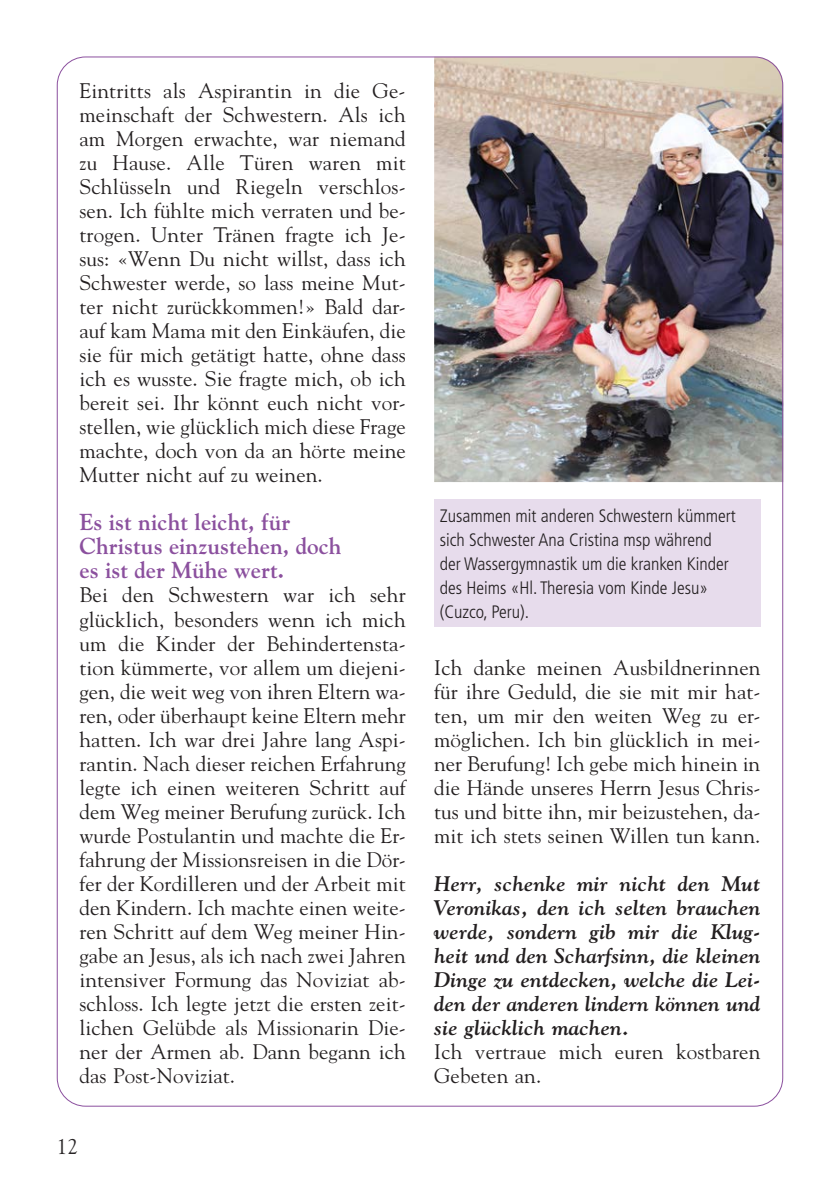
<style>
.page{position:relative;width:840px;height:1191px;background:#fff}
.page>*{position:absolute;margin:0;border:0;box-sizing:border-box;transform-origin:0 0}
.t1{font:700 23px/24px "Goudy";color:#8b509e}
.t2{font:21.6px "Goudy";color:#282526}
.t3{font:21px/24px "Goudy";letter-spacing:.005em;color:#231f20;text-align:justify}
.t4{font:italic 700 21px/24px "Goudy";letter-spacing:.005em;color:#231f20;text-align:justify}
.t5{font:300 condensed 18px/24px "Frutiger LT Std";color:#231f20}
</style>
<div class="page">
<img style="left:434px;top:57px;width:348px;height:425px">
<div style="left:434px;top:499px;width:326px;height:127px;background:#e7dcec"></div>
<p class="t3" style="left:79px;top:78px;width:328px">Eintritts als Aspirantin in die Ge&shy;meinschaft der Schwestern. Als ich am Morgen erwachte, war niemand zu Hause. Alle Türen waren mit Schlüsseln und Riegeln verschlos&shy;sen. Ich fühlte mich verraten und be&shy;trogen. Unter Tränen fragte ich Je&shy;sus: «Wenn Du nicht willst, dass ich Schwester werde, so lass meine Mut&shy;ter nicht zurückkommen!» Bald dar&shy;auf kam Mama mit den Einkäufen, die sie für mich getätigt hatte, ohne dass ich es wusste. Sie fragte mich, ob ich bereit sei. Ihr könnt euch nicht vor&shy;stellen, wie glücklich mich diese Frage machte, doch von da an hörte meine Mutter nicht auf zu weinen.</p>
<p class="t1" style="left:79px;top:510px;width:263px">Es ist nicht leicht, für<br>Christus einzustehen, doch es ist der Mühe wert.</p>
<p class="t3" style="left:79px;top:582px;width:328px">Bei den Schwestern war ich sehr glücklich, besonders wenn ich mich um die Kinder der Behindertensta&shy;tion kümmerte, vor allem um diejeni&shy;gen, die weit weg von ihren Eltern wa&shy;ren, oder überhaupt keine Eltern mehr hatten. Ich war drei Jahre lang Aspi&shy;rantin. Nach dieser reichen Erfahrung legte ich einen weiteren Schritt auf dem Weg meiner Berufung zurück. Ich wurde Postulantin und machte die Er&shy;fahrung der Missionsreisen in die Dör&shy;fer der Kordilleren und der Arbeit mit den Kindern. Ich machte einen weite&shy;ren Schritt auf dem Weg meiner Hin&shy;gabe an Jesus, als ich nach zwei Jahren intensiver Formung das Noviziat ab&shy;schloss. Ich legte jetzt die ersten zeit&shy;lichen Gelübde als Missionarin Die&shy;ner der Armen ab. Dann begann ich das Post-Noviziat.</p>
<p class="t2" style="left:57px;top:1133px;width:23px">12</p>
<p class="t5" style="left:439px;top:503px;width:297px">Zusammen mit anderen Schwestern kümmert sich Schwester Ana Cristina msp während der Wassergymnastik um die kranken Kinder des Heims «Hl. Theresia vom Kinde Jesu» (Cuzco, Peru).</p>
<p class="t3" style="left:434px;top:654px;width:328px">Ich danke meinen Ausbildnerinnen für ihre Geduld, die sie mit mir hat&shy;ten, um mir den weiten Weg zu er&shy;möglichen. Ich bin glücklich in mei&shy;ner Berufung! Ich gebe mich hinein in die Hände unseres Herrn Jesus Chris&shy;tus und bitte ihn, mir beizustehen, da&shy;mit ich stets seinen Willen tun kann.</p>
<p class="t4" style="left:434px;top:871px;width:328px">Herr, schenke mir nicht den Mut Veronikas, den ich selten brauchen werde, sondern gib mir die Klug&shy;heit und den Scharfsinn, die kleinen Dinge zu entdecken, welche die Lei&shy;den der anderen lindern können und sie glücklich machen.</p>
<p class="t3" style="left:434px;top:1038px;width:327px">Ich vertraue mich euren kostbaren<br>Gebeten an.</p>
</div>
